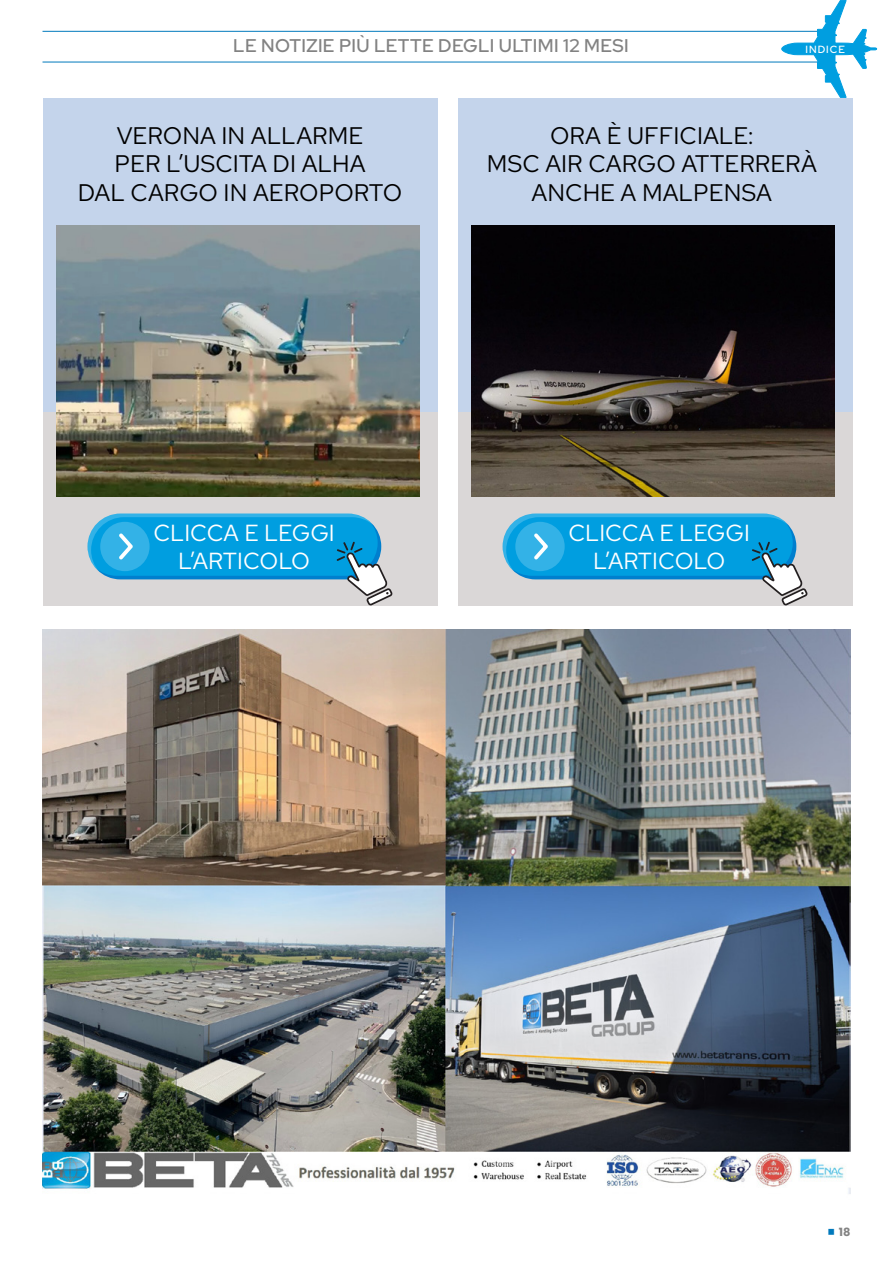
<style>
.page{position:relative;width:893px;height:1263px;background:#fff}
.page>*{position:absolute;margin:0;border:0;box-sizing:border-box;transform-origin:0 0}
.t1{font:24px/28.8px "Red Hat Text";color:#000;text-align:center}
.t2{font:23.25px "Red Hat Text";color:#fff}
.t3{font:500 18.45px "Red Hat Display";letter-spacing:.02em;color:#828282}
.t4{font:700 11.4px "Poppins";color:#838383}
.t5{font:500 10.35px "Red Hat Display";letter-spacing:.1em;color:#fff}
</style>
<div class="page">
<hr style="left:43px;top:62px;width:776px;height:1px;background:#0079bc">
<hr style="left:43px;top:31px;width:776px;height:1px;background:#0079bc">
<svg style="left:781px;top:0;width:96px;height:98px"></svg>
<div style="left:43px;top:98px;width:394px;height:507px;background:#c4d4eb"></div>
<div style="left:43px;top:412px;width:394px;height:193px;background:#dad7d7"></div>
<img style="left:57px;top:226px;width:363px;height:270px">
<div style="left:458px;top:98px;width:395px;height:507px;background:#c4d4eb"></div>
<div style="left:458px;top:412px;width:395px;height:193px;background:#dad7d7"></div>
<img style="left:472px;top:226px;width:363px;height:270px">
<svg style="left:88px;top:514px;width:304px;height:92px"></svg>
<svg style="left:503px;top:514px;width:304px;height:92px"></svg>
<img style="left:43px;top:630px;width:807px;height:564px">
<p class="t3" style="left:233px;top:33px;width:397px">LE NOTIZIE PIÙ LETTE DEGLI ULTIMI 12 MESI</p>
<p class="t5" style="left:805px;top:43px;width:41px">INDICE</p>
<p class="t1" style="left:78px;top:120px;width:326px">VERONA IN ALLARME<br>PER L’USCITA DI ALHA<br>DAL CARGO IN AEROPORTO</p>
<p class="t1" style="left:487px;top:120px;width:332px">ORA È UFFICIALE:<br>MSC AIR CARGO ATTERRERÀ<br>ANCHE A MALPENSA</p>
<p class="t2" style="left:153px;top:518px;width:16px">CLICCA</p>
<p class="t2" style="left:244px;top:518px;width:88px">E LEGGI</p>
<p class="t2" style="left:178px;top:546px;width:31px">L’ARTICOLO</p>
<p class="t2" style="left:568px;top:518px;width:16px">CLICCA</p>
<p class="t2" style="left:659px;top:518px;width:88px">E LEGGI</p>
<p class="t2" style="left:593px;top:546px;width:31px">L’ARTICOLO</p>
<p class="t4" style="left:839px;top:1225px;width:13px">18</p>
</div>
